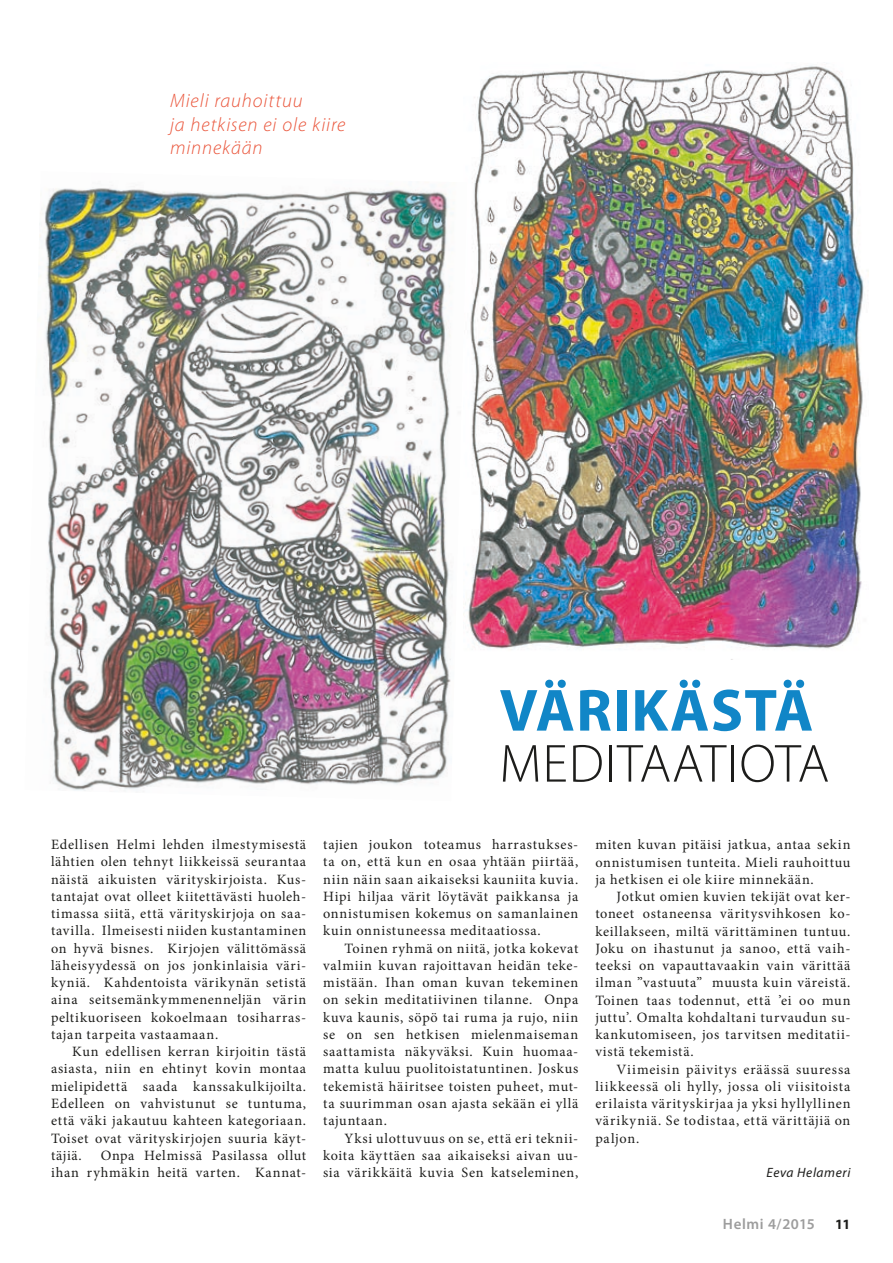
<style>
.page{position:relative;width:893px;height:1263px;background:#fff}
.page>*{position:absolute;margin:0;border:0;box-sizing:border-box;transform-origin:0 0}
.t1{font:700 60px "Myriad Pro";letter-spacing:.02em;color:#1186c7}
.t2{font:300 54px "Myriad Pro";letter-spacing:.02em;color:#1d1d1b}
.t3{font:italic 300 19.5px/23.4px "Myriad Pro";letter-spacing:.045em;color:#ea553b}
.t4{font:600 15px "Myriad Pro";letter-spacing:.04em;color:#9d9d9d}
.t5{font:14.25px/17.2px "Minion Pro";letter-spacing:.055em;color:#1d1d1b;text-align:justify}
.t6{font:700 14.25px "Myriad Pro";color:#1d1d1b}
.t7{font:italic 13.5px "Myriad Pro";letter-spacing:.045em;color:#1d1d1b}
</style>
<div class="page">
<img style="left:468px;top:65px;width:396px;height:585px">
<img style="left:39px;top:188px;width:428px;height:603px">
<h3 class="t3" style="left:170px;top:90px;width:177px">Mieli rauhoittuu<br>ja hetkisen ei ole kiire minnekään</h3>
<h1 class="t1" style="left:499px;top:671px;width:315px">Värikästä</h1>
<h2 class="t2" style="left:499px;top:734px;width:331px">MEDITAATIOTA</h2>
<p class="t5" style="left:51px;top:836px;width:257px">Edellisen Helmi lehden ilmestymisestä lähtien olen tehnyt liikkeissä seurantaa näistä aikuisten värityskirjoista. Kus&shy;tantajat ovat olleet kiitettävästi huoleh&shy;timassa siitä, että värityskirjoja on saa&shy;tavilla. Ilmeisesti niiden kustantaminen on hyvä bisnes. Kirjojen välittömässä läheisyydessä on jos jonkinlaisia väri&shy;kyniä. Kahdentoista värikynän setistä aina seitsemänkymmenenneljän värin peltikuoriseen kokoelmaan tosiharras&shy;tajan tarpeita vastaamaan.</p>
<p class="t5" style="left:51px;top:1043px;width:257px;text-indent:21px">Kun edellisen kerran kirjoitin tästä asiasta, niin en ehtinyt kovin montaa mielipidettä saada kanssakulkijoilta.<br>Edelleen on vahvistunut se tuntuma, että väki jakautuu kahteen kategoriaan.<br>Toiset ovat värityskirjojen suuria käyt&shy;täjiä.</p>
<p class="t5" style="left:51px;top:1147px;width:257px;text-align:right">Onpa Helmissä Pasilassa ollut<br>ihan ryhmäkin heitä varten. Kannat-</p>
<p class="t5" style="left:323px;top:836px;width:257px">tajien joukon toteamus harrastukses&shy;ta on, että kun en osaa yhtään piirtää, niin näin saan aikaiseksi kauniita kuvia.<br>Hipi hiljaa värit löytävät paikkansa ja onnistumisen kokemus on samanlainen kuin onnistuneessa meditaatiossa.</p>
<p class="t5" style="left:323px;top:939px;width:257px;text-indent:21px">Toinen ryhmä on niitä, jotka kokevat valmiin kuvan rajoittavan heidän teke&shy;mistään. Ihan oman kuvan tekeminen on sekin meditatiivinen tilanne. Onpa kuva kaunis, söpö tai ruma ja rujo, niin se on sen hetkisen mielenmaiseman saattamista näkyväksi. Kuin huomaa&shy;matta kuluu puolitoistatuntinen. Joskus tekemistä häiritsee toisten puheet, mut&shy;ta suurimman osan ajasta sekään ei yllä tajuntaan.</p>
<p class="t5" style="left:323px;top:1129px;width:257px;text-indent:21px">Yksi ulottuvuus on se, että eri teknii&shy;koita käyttäen saa aikaiseksi aivan uu&shy;sia värikkäitä kuvia Sen katseleminen,</p>
<p class="t5" style="left:595px;top:836px;width:257px">miten kuvan pitäisi jatkua, antaa sekin onnistumisen tunteita. Mieli rauhoittuu ja hetkisen ei ole kiire minnekään.</p>
<p class="t5" style="left:595px;top:888px;width:257px;text-indent:21px">Jotkut omien kuvien tekijät ovat ker&shy;toneet ostaneensa väritysvihkosen ko&shy;keillakseen, miltä värittäminen tuntuu.<br>Joku on ihastunut ja sanoo, että vaih&shy;teeksi on vapauttavaakin vain värittää ilman ”vastuuta” muusta kuin väreistä.<br>Toinen taas todennut, että ’ei oo mun juttu’. Omalta kohdaltani turvaudun su&shy;kankutomiseen, jos tarvitsen meditatii&shy;vistä tekemistä.</p>
<p class="t5" style="left:595px;top:1060px;width:257px;text-indent:21px">Viimeisin päivitys eräässä suuressa liikkeessä oli hylly, jossa oli viisitoista erilaista värityskirjaa ja yksi hyllyllinen värikyniä. Se todistaa, että värittäjiä on paljon.</p>
<p class="t7" style="left:766px;top:1164px;width:85px">Eeva Helameri</p>
<p class="t4" style="left:723px;top:1214px;width:93px">Helmi 4/2015</p>
<p class="t6" style="left:835px;top:1214px;width:17px">11</p>
</div>
